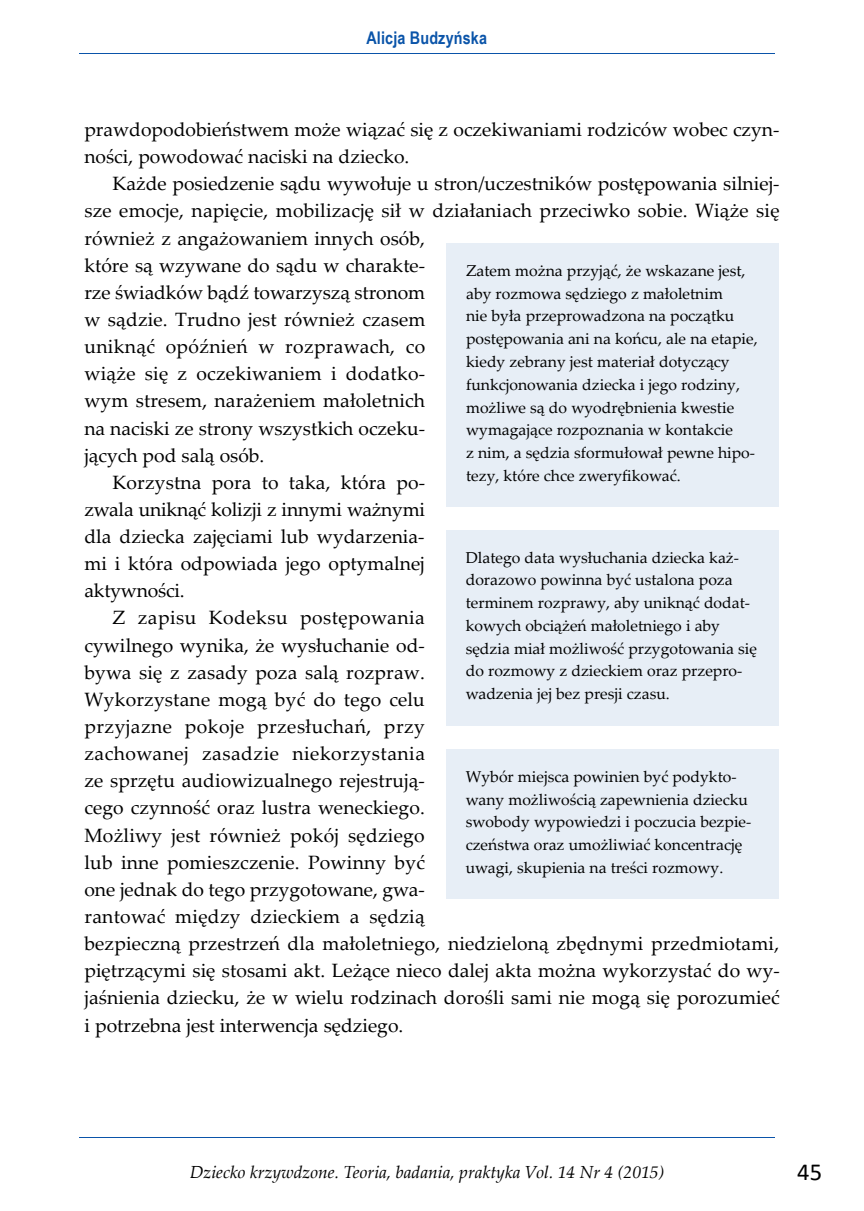
<style>
.page{position:relative;width:864px;height:1211px;background:#fff}
.page>*{position:absolute;margin:0;border:0;box-sizing:border-box;transform-origin:0 0}
.t1{font:24.5px "Calibri";color:#000}
.t2{font:19.25px/27.1px "Palatino Linotype";letter-spacing:.005em;color:#000}
.t3{font:19.25px "Palatino Linotype";letter-spacing:.025em;color:#000}
.t4{font:italic 17.5px "Palatino Linotype";color:#000}
.t5{font:700 17.5px "Arial Narrow";letter-spacing:.01em;color:#0a54a9}
.t6{font:15.75px/22.8px "Palatino Linotype";color:#000}
</style>
<div class="page">
<hr style="left:79px;top:1136px;width:695px;height:1px;background:#0a54a9">
<hr style="left:79px;top:53px;width:695px;height:1px;background:#0a54a9">
<div style="left:446px;top:243px;width:332px;height:264px;background:#e7eef6"></div>
<div style="left:445px;top:530px;width:333px;height:195px;background:#e7eef6"></div>
<div style="left:445px;top:749px;width:333px;height:150px;background:#e7eef6"></div>
<p class="t5" style="left:366px;top:24px;width:122px">Alicja Budzyńska</p>
<p class="t2" style="left:84px;top:115px;width:696px">prawdopodobieństwem może wiązać się z oczekiwaniami rodziców wobec czyn&shy;ności, powodować naciski na dziecko.</p>
<p class="t2" style="left:112px;top:169px;width:668px">Każde posiedzenie sądu wywołuje u stron/uczestników postępowania silniej-</p>
<p class="t2" style="left:84px;top:196px;width:696px">sze emocje, napięcie, mobilizację sił w działaniach przeciwko sobie. Wiąże się</p>
<p class="t2" style="left:84px;top:224px;width:342px">również z angażowaniem innych osób,</p>
<p class="t2" style="left:84px;top:251px;width:342px">które są wzywane do sądu w charakte-</p>
<p class="t2" style="left:84px;top:278px;width:342px">rze świadków bądź towarzyszą stronom</p>
<p class="t2" style="left:84px;top:305px;width:342px">w sądzie. Trudno jest również czasem</p>
<p class="t2" style="left:84px;top:332px;width:342px">uniknąć opóźnień w rozprawach, co</p>
<p class="t2" style="left:84px;top:359px;width:342px">wiąże się z oczekiwaniem i dodatko-</p>
<p class="t2" style="left:84px;top:386px;width:342px">wym stresem, narażeniem małoletnich</p>
<p class="t2" style="left:84px;top:413px;width:342px">na naciski ze strony wszystkich oczeku-</p>
<p class="t2" style="left:84px;top:441px;width:181px">jących pod salą osób.</p>
<p class="t2" style="left:112px;top:468px;width:314px">Korzystna pora to taka, która po-</p>
<p class="t2" style="left:84px;top:495px;width:342px">zwala uniknąć kolizji z innymi ważnymi</p>
<p class="t2" style="left:84px;top:522px;width:341px">dla dziecka zajęciami lub wydarzenia-</p>
<p class="t2" style="left:84px;top:549px;width:342px">mi i która odpowiada jego optymalnej</p>
<p class="t2" style="left:84px;top:576px;width:102px">aktywności.</p>
<p class="t3" style="left:112px;top:604px;width:314px">Z zapisu Kodeksu postępowania</p>
<p class="t2" style="left:84px;top:630px;width:342px">cywilnego wynika, że wysłuchanie od-</p>
<p class="t2" style="left:84px;top:658px;width:342px">bywa się z zasady poza salą rozpraw.</p>
<p class="t2" style="left:84px;top:685px;width:342px">Wykorzystane mogą być do tego celu</p>
<p class="t3" style="left:84px;top:712px;width:342px">przyjazne pokoje przesłuchań, przy</p>
<p class="t3" style="left:84px;top:740px;width:342px">zachowanej zasadzie niekorzystania</p>
<p class="t2" style="left:84px;top:766px;width:342px">ze sprzętu audiowizualnego rejestrują-</p>
<p class="t2" style="left:84px;top:793px;width:342px">cego czynność oraz lustra weneckiego.</p>
<p class="t2" style="left:84px;top:820px;width:341px">Możliwy jest również pokój sędziego</p>
<p class="t2" style="left:84px;top:847px;width:342px">lub inne pomieszczenie. Powinny być</p>
<p class="t2" style="left:84px;top:875px;width:342px">one jednak do tego przygotowane, gwa-</p>
<p class="t2" style="left:84px;top:902px;width:342px">rantować między dzieckiem a sędzią</p>
<p class="t2" style="left:84px;top:929px;width:696px">bezpieczną przestrzeń dla małoletniego, niedzieloną zbędnymi przedmiotami,</p>
<p class="t2" style="left:84px;top:956px;width:696px">piętrzącymi się stosami akt. Leżące nieco dalej akta można wykorzystać do wy-</p>
<p class="t2" style="left:84px;top:983px;width:696px">jaśnienia dziecku, że w wielu rodzinach dorośli sami nie mogą się porozumieć</p>
<p class="t2" style="left:84px;top:1010px;width:320px">i potrzebna jest interwencja sędziego.</p>
<p class="t6" style="left:466px;top:259px;width:293px">Zatem można przyjąć, że wskazane jest, aby rozmowa sędziego z małoletnim<br>nie była przeprowadzona na początku postępowania ani na końcu, ale na etapie, kiedy zebrany jest materiał dotyczący funkcjonowania dziecka i jego rodziny, możliwe są do wyodrębnienia kwestie wymagające rozpoznania w kontakcie<br>z nim, a sędzia sformułował pewne hipo&shy;tezy, które chce zweryfikować.</p>
<p class="t6" style="left:465px;top:545px;width:293px">Dlatego data wysłuchania dziecka każ&shy;dorazowo powinna być ustalona poza terminem rozprawy, aby uniknąć dodat&shy;kowych obciążeń małoletniego i aby sędzia miał możliwość przygotowania się do rozmowy z dzieckiem oraz przepro&shy;wadzenia jej bez presji czasu.</p>
<p class="t6" style="left:465px;top:764px;width:287px">Wybór miejsca powinien być podykto&shy;wany możliwością zapewnienia dziecku swobody wypowiedzi i poczucia bezpie&shy;czeństwa oraz umożliwiać koncentrację uwagi, skupienia na treści rozmowy.</p>
<p class="t4" style="left:190px;top:1159px;width:476px">Dziecko krzywdzone. Teoria, badania, praktyka Vol. 14 Nr 4 (2015)</p>
<p class="t1" style="left:796px;top:1155px;width:26px">45</p>
</div>
